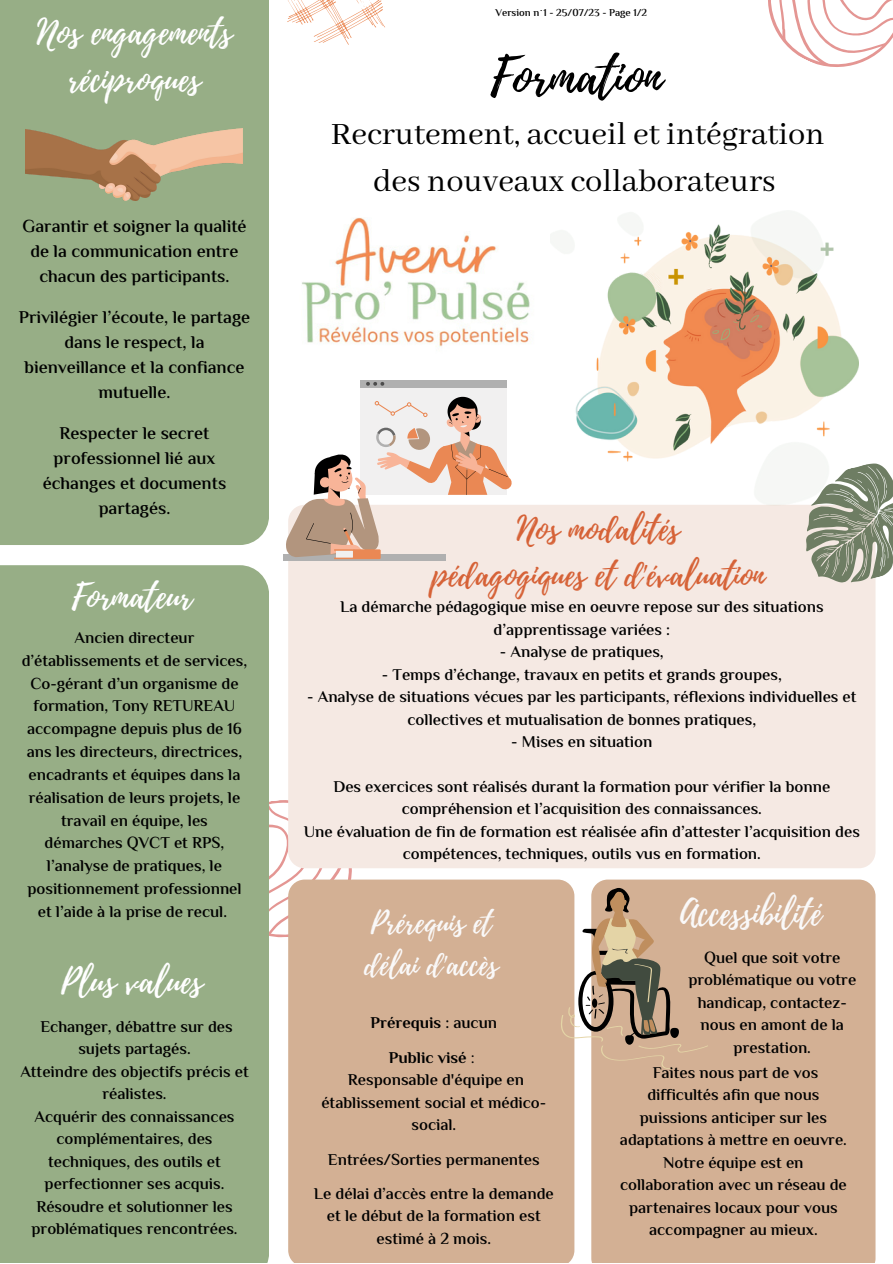
<style>
.page{position:relative;width:893px;height:1264px;background:#fff}
.page>*{position:absolute;margin:0;border:0;box-sizing:border-box;transform-origin:0 0}
.t1{font:51px "Playlist Script";color:#000}
.t2{font:34.5px/47.2px "Abhaya Libre";color:#000;text-align:center}
.t3{font:34.5px "Playlist Script";color:#fff}
.t4{font:34.5px "Playlist Script";color:#faf9f9}
.t5{font:33px "Playlist Script";color:#d66237}
.t6{font:30px "Playlist Script";color:#faf9f9}
.t7{font:600 18px/25px "El Messiri";color:#000;text-align:center}
.t8{font:600 16.5px/22.5px "El Messiri";color:#000;text-align:center}
.t9{font:700 16.5px "El Messiri";color:#000}
.t10{font:600 10.5px "El Messiri";color:#000}
.s1{font-weight:600}
.s2{font-weight:400}
</style>
<div class="page">
<div style="left:0;top:0;width:268px;height:545px;background:#97ae86"></div>
<svg style="left:268px;top:792px;width:84px;height:151px"></svg>
<div style="left:0;top:565px;width:268px;height:697px;background:#97ae86"></div>
<div style="left:591px;top:879px;width:284px;height:383px;background:#d3b094"></div>
<div style="left:288px;top:879px;width:286px;height:383px;background:#d3b094"></div>
<div style="left:288px;top:505px;width:587px;height:363px;background:#f5e9e3;border-radius:17px"></div>
<svg style="left:561px;top:887px;width:147px;height:181px;background:#bea48c"></svg>
<img style="left:575px;top:215px;width:283px;height:290px">
<img style="left:302px;top:217px;width:228px;height:130px">
<svg style="left:768px;top:0;width:124px;height:67px"></svg>
<svg style="left:788px;top:455px;width:104px;height:138px"></svg>
<img style="left:26px;top:129px;width:217px;height:71px">
<div style="left:360px;top:380px;width:146px;height:115px;background:#f1f0f0"></div>
<div style="left:360px;top:380px;width:146px;height:7px;background:#b0b0b0"></div>
<svg style="left:366px;top:382px;width:18px;height:4px"></svg>
<svg style="left:283px;top:554px;width:162px;height:7px"></svg>
<svg style="left:285px;top:394px;width:227px;height:165px"></svg>
<svg style="left:268px;top:0;width:117px;height:59px"></svg>
<p class="t3" style="left:37px;top:7px;width:197px">Nos engagements</p>
<p class="t3" style="left:68px;top:55px;width:134px">réciproques</p>
<p class="t7" style="left:22px;top:213px;width:226px">Garantir et soigner la qualité de la communication entre chacun des participants.</p>
<p class="t7" style="left:19px;top:304px;width:233px">Privilégier l’écoute, le partage dans le respect, la bienveillance et la confiance mutuelle.</p>
<p class="t7" style="left:43px;top:420px;width:185px">Respecter le secret professionnel lié aux échanges et documents partagés.</p>
<p class="t3" style="left:72px;top:571px;width:122px">Formateur</p>
<p class="t8" style="left:22px;top:625px;width:227px">Ancien directeur d’établissements et de services,<br>Co-gérant d’un organisme de formation, Tony RETUREAU accompagne depuis plus de 16 ans les directeurs, directrices, encadrants et équipes dans la réalisation de leurs projets, le travail en équipe, les démarches QVCT et RPS, l’analyse de pratiques, le positionnement professionnel et l’aide à la prise de recul.</p>
<p class="t3" style="left:61px;top:956px;width:143px">Plus values</p>
<p class="t8" style="left:40px;top:1014px;width:194px">Echanger, débattre sur des sujets partagés.</p>
<p class="t8" style="left:20px;top:1059px;width:230px">Atteindre des objectifs précis et réalistes.</p>
<p class="t8" style="left:35px;top:1104px;width:201px">Acquérir des connaissances complémentaires, des techniques, des outils et perfectionner ses acquis.</p>
<p class="t8" style="left:31px;top:1194px;width:208px;text-align:left">Résoudre et solutionner les problématiques rencontrées.</p>
<p class="t10" style="left:495px;top:7px;width:153px">Version n°1 - 25/07/23 - Page 1/2</p>
<p class="t1" style="left:490px;top:40px;width:173px">Formation</p>
<p class="t2" style="left:331px;top:112px;width:495px">Recrutement, accueil et intégration des nouveaux collaborateurs</p>
<p class="t5" style="left:517px;top:505px;width:164px">Nos modalités</p>
<p class="t5" style="left:432px;top:551px;width:334px">pédagogiques et d'évaluation</p>
<p class="t8" style="left:340px;top:595px;width:485px">La démarche pédagogique mise en oeuvre repose sur des situations d’apprentissage variées :</p>
<p class="t8" style="left:500px;top:640px;width:165px">- Analyse de pratiques,</p>
<p class="t8" style="left:382px;top:662px;width:401px">- Temps d’échange, travaux en petits et grands groupes,</p>
<p class="t8" style="left:307px;top:685px;width:551px">- Analyse de situations vécues par les participants, réflexions individuelles et collectives et mutualisation de bonnes pratiques,</p>
<p class="t8" style="left:511px;top:730px;width:143px">- Mises en situation</p>
<p class="t8" style="left:333px;top:775px;width:498px">Des exercices sont réalisés durant la formation pour vérifier la bonne compréhension et l’acquisition des connaissances.</p>
<p class="t8" style="left:304px;top:820px;width:557px">Une évaluation de fin de formation est réalisée afin d’attester l’acquisition des compétences, techniques, outils vus en formation.</p>
<p class="t6" style="left:371px;top:901px;width:122px">Prérequis et</p>
<p class="t6" style="left:364px;top:942px;width:135px">délai d'accès</p>
<p class="t9" style="left:370px;top:1012px;width:128px">Prérequis <span class="s1">: aucun</span></p>
<p class="t9" style="left:389px;top:1047px;width:87px">Public visé <span class="s2">:</span></p>
<p class="t8" style="left:321px;top:1068px;width:226px">Responsable d'équipe en établissement social et médico&shy;social.</p>
<p class="t8" style="left:328px;top:1147px;width:213px">Entrées/Sorties permanentes</p>
<p class="t8" style="left:314px;top:1181px;width:241px">Le délai d’accès entre la demande et le début de la formation est estimé à 2 mois.</p>
<p class="t4" style="left:680px;top:888px;width:143px">Accessibilité</p>
<p class="t8" style="left:688px;top:945px;width:169px">Quel que soit votre problématique ou votre handicap, contactez&shy;nous en amont de la prestation.</p>
<p class="t8" style="left:620px;top:1060px;width:228px">Faites nous part de vos difficultés afin que nous puissions anticiper sur les adaptations à mettre en oeuvre.<br>Notre équipe est en collaboration avec un réseau de partenaires locaux pour vous accompagner au mieux.</p>
</div>
